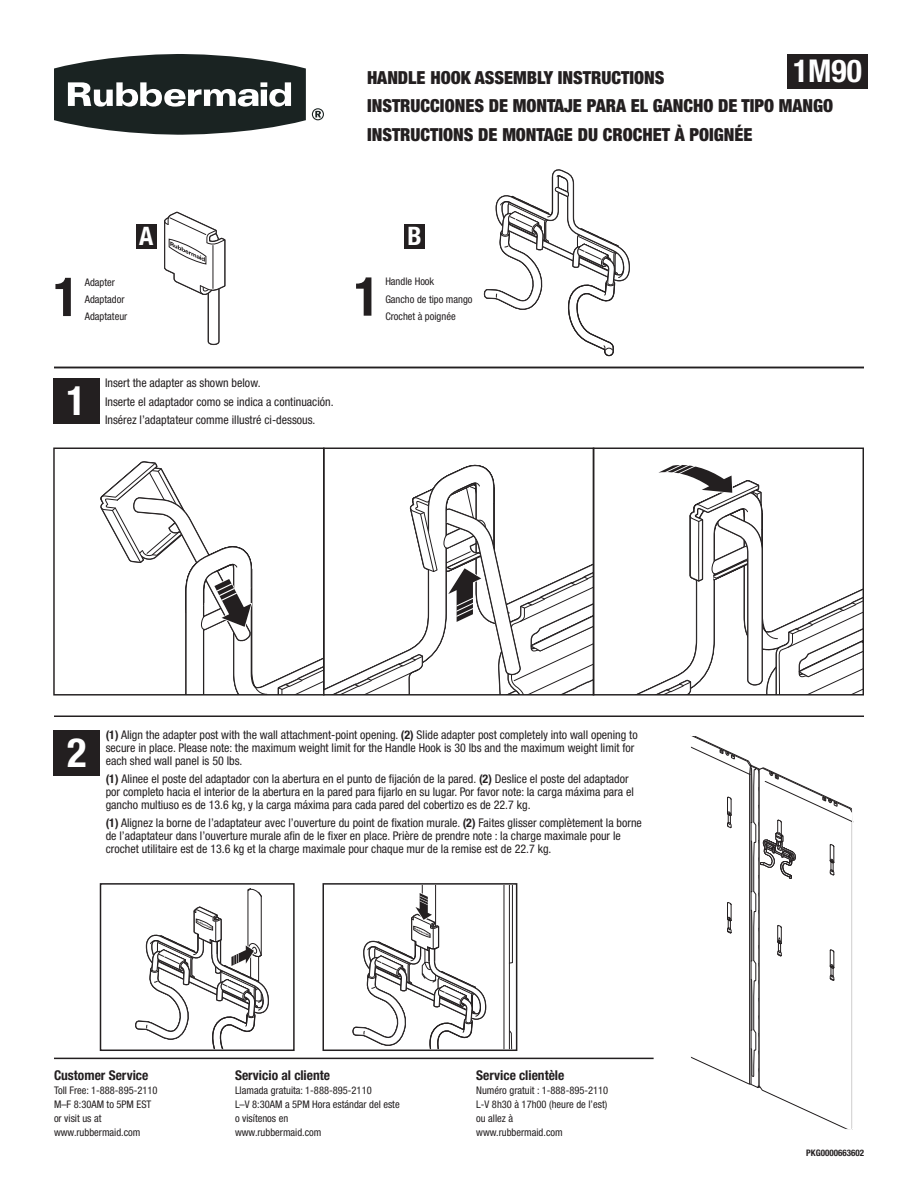
<style>
.page{position:relative;width:918px;height:1188px;background:#fff}
.page>*{position:absolute;margin:0;border:0;box-sizing:border-box;transform-origin:0 0}
.t1{font:700 condensed 54px "Helvetica Neue LT Std";color:#231f20}
.t2{font:700 condensed 40.5px "Helvetica Neue LT Std";color:#fff}
.t3{font:700 condensed 31.5px "Helvetica Neue LT Std";color:#fff}
.t4{font:700 condensed 25.5px "Helvetica Neue LT Std";color:#fff}
.t5{font:900 condensed 18px "Helvetica Neue";color:#231f20}
.t6{font:700 condensed 13.5px "Helvetica Neue LT Std";color:#231f20}
.t7{font:condensed 12px/12.8px "Helvetica Neue";color:#231f20}
.t8{font:condensed 10.5px "Helvetica Neue LT Pro";color:#231f20}
.t9{font:condensed 10.5px "Helvetica Neue";color:#231f20}
.t10{font:700 condensed 9px "Helvetica Neue LT Std";color:#231f20}
.s1{font-weight:700}
</style>
<div class="page">
<svg style="left:312px;top:108px;width:12px;height:12px"></svg>
<svg style="left:54px;top:54px;width:252px;height:81px"></svg>
<div style="left:787px;top:54px;width:81px;height:34px;background:#231f20"></div>
<div style="left:53px;top:378px;width:46px;height:46px;background:#231f20"></div>
<div style="left:54px;top:730px;width:46px;height:46px;background:#231f20"></div>
<hr style="left:54px;top:367px;width:810px;height:1px;background:#231f20">
<hr style="left:54px;top:716px;width:810px;height:1px;background:#231f20">
<hr style="left:54px;top:1058px;width:600px;height:1px;background:#231f20">
<svg style="left:135px;top:888px;width:134px;height:160px"></svg>
<div style="left:100px;top:883px;width:195px;height:168px;border:2px solid #231f20"></div>
<svg style="left:352px;top:886px;width:161px;height:162px"></svg>
<div style="left:322px;top:883px;width:195px;height:168px;border:2px solid #231f20"></div>
<svg style="left:692px;top:737px;width:159px;height:391px"></svg>
<div style="left:690px;top:735px;width:163px;height:395px;border:1px solid #fff"></div>
<svg style="left:54px;top:461px;width:539px;height:234px"></svg>
<svg style="left:636px;top:465px;width:226px;height:229px"></svg>
<div style="left:593px;top:448px;width:271px;height:248px;border:1px solid #231f20"></div>
<svg style="left:483px;top:169px;width:147px;height:188px"></svg>
<div style="left:404px;top:224px;width:21px;height:24px;background:#231f20"></div>
<div style="left:136px;top:224px;width:20px;height:24px;background:#231f20"></div>
<svg style="left:164px;top:211px;width:62px;height:135px"></svg>
<p class="t3" style="left:793px;top:52px;width:70px">1M90</p>
<p class="t5" style="left:367px;top:66px;width:299px">HANDLE HOOK ASSEMBLY INSTRUCTIONS</p>
<p class="t5" style="left:367px;top:95px;width:468px">INSTRUCCIONES DE MONTAJE PARA EL GANCHO DE TIPO MANGO</p>
<p class="t5" style="left:367px;top:123px;width:387px">INSTRUCTIONS DE MONTAGE DU CROCHET À POIGNÉE</p>
<p class="t4" style="left:139px;top:221px;width:16px">A</p>
<p class="t1" style="left:53px;top:264px;width:27px">1</p>
<p class="t9" style="left:85px;top:276px;width:32px">Adapter</p>
<p class="t9" style="left:85px;top:293px;width:41px">Adaptador</p>
<p class="t9" style="left:85px;top:311px;width:44px">Adaptateur</p>
<p class="t2" style="left:66px;top:376px;width:21px">1</p>
<p class="t7" style="left:105px;top:377px;width:157px">Insert the adapter as shown below.</p>
<p class="t7" style="left:105px;top:395px;width:230px">Inserte el adaptador como se indica a continuación.</p>
<p class="t7" style="left:105px;top:414px;width:212px">Insérez l’adaptateur comme illustré ci-dessous.</p>
<p class="t4" style="left:407px;top:221px;width:16px">B</p>
<p class="t1" style="left:354px;top:264px;width:27px">1</p>
<p class="t9" style="left:385px;top:276px;width:50px">Handle Hook</p>
<p class="t9" style="left:385px;top:293px;width:89px">Gancho de tipo mango</p>
<p class="t9" style="left:385px;top:310px;width:72px">Crochet à poignée</p>
<p class="t2" style="left:67px;top:728px;width:21px">2</p>
<p class="t7" style="left:106px;top:729px;width:533px"><span class="s1">(1)</span> Align the adapter post with the wall attachment-point opening. <span class="s1">(2)</span> Slide adapter post completely into wall opening to secure in place. Please note: the maximum weight limit for the Handle Hook is 30 lbs and the maximum weight limit for each shed wall panel is 50 lbs.</p>
<p class="t7" style="left:106px;top:772px;width:530px"><span class="s1">(1)</span> Alinee el poste del adaptador con la abertura en el punto de fijación de la pared. <span class="s1">(2)</span> Deslice el poste del adaptador por completo hacia el interior de la abertura en la pared para fijarlo en su lugar. Por favor note: la carga máxima para el gancho multiuso es de 13.6 kg, y la carga máxima para cada pared del cobertizo es de 22.7 kg.</p>
<p class="t7" style="left:106px;top:816px;width:538px"><span class="s1">(1)</span> Alignez la borne de l’adaptateur avec l’ouverture du point de fixation murale. <span class="s1">(2)</span> Faites glisser complètement la borne de l’adaptateur dans l’ouverture murale afin de le fixer en place. Prière de prendre note : la charge maximale pour le crochet utilitaire est de 13.6 kg et la charge maximale pour chaque mur de la remise est de 22.7 kg.</p>
<p class="t6" style="left:54px;top:1067px;width:96px">Customer Service</p>
<p class="t8" style="left:54px;top:1084px;width:105px">Toll Free: 1-888-895-2110</p>
<p class="t8" style="left:54px;top:1098px;width:99px">M–F 8:30AM to 5PM EST</p>
<p class="t8" style="left:54px;top:1112px;width:49px">or visit us at</p>
<p class="t8" style="left:54px;top:1126px;width:88px">www.rubbermaid.com</p>
<p class="t6" style="left:235px;top:1067px;width:97px">Servicio al cliente</p>
<p class="t8" style="left:235px;top:1084px;width:138px">Llamada gratuita: 1-888-895-2110</p>
<p class="t8" style="left:235px;top:1098px;width:166px">L–V 8:30AM a 5PM Hora estándar del este</p>
<p class="t8" style="left:235px;top:1112px;width:55px">o visítenos en</p>
<p class="t8" style="left:235px;top:1126px;width:88px">www.rubbermaid.com</p>
<p class="t6" style="left:476px;top:1067px;width:90px">Service clientèle</p>
<p class="t8" style="left:476px;top:1084px;width:134px">Numéro gratuit : 1-888-895-2110</p>
<p class="t8" style="left:476px;top:1098px;width:133px">L-V 8h30 à 17h00 (heure de l’est)</p>
<p class="t8" style="left:476px;top:1112px;width:38px">ou allez à</p>
<p class="t8" style="left:476px;top:1126px;width:88px">www.rubbermaid.com</p>
<p class="t10" style="left:806px;top:1147px;width:59px">PKG0000663602</p>
</div>
